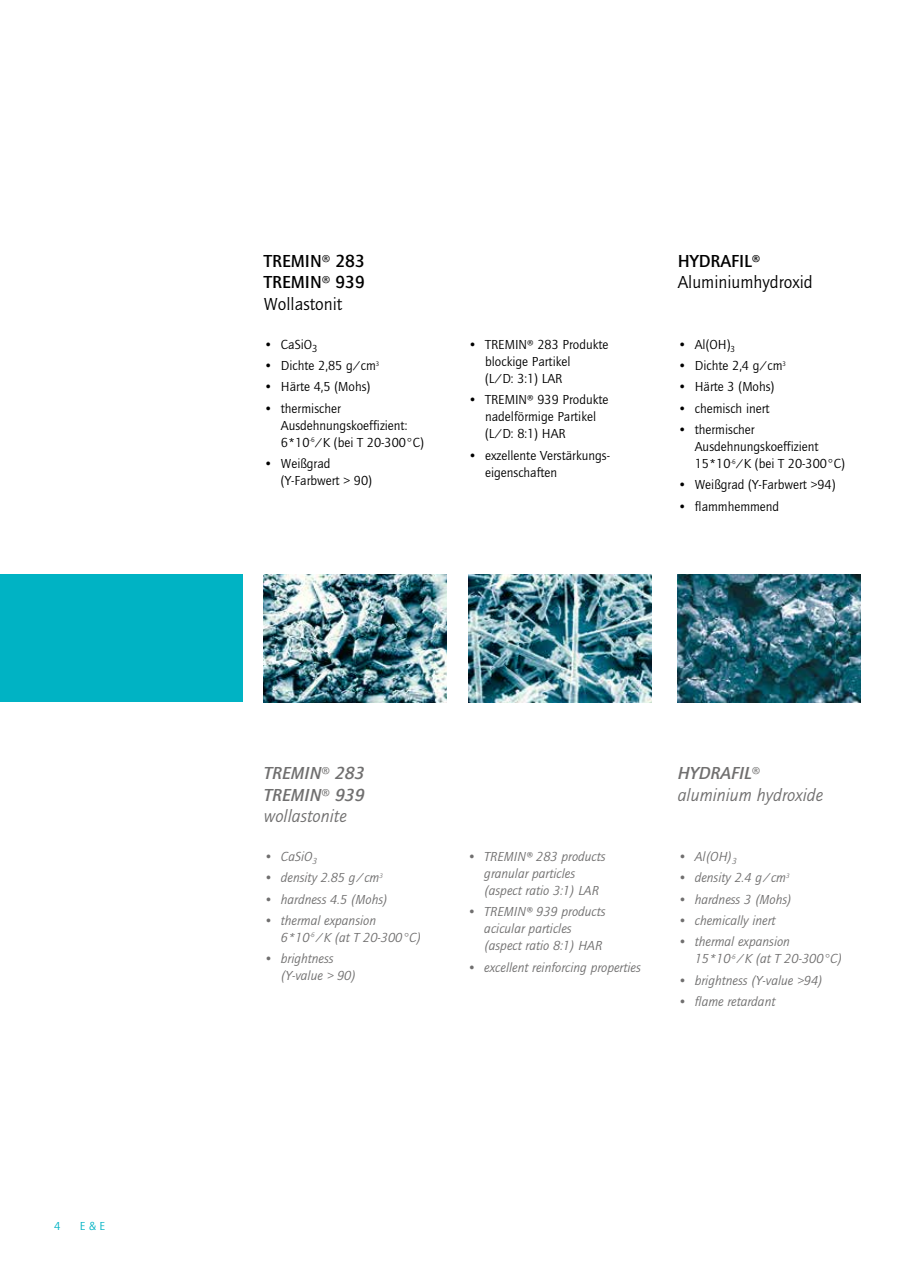
<style>
.page{position:relative;width:915px;height:1285px;background:#fff}
.page>*{position:absolute;margin:0;border:0;box-sizing:border-box;transform-origin:0 0}
.t1{font:500 18px/21.3px "Quay Sans";color:#000;text-align:justify}
.t2{font:italic 500 18px/21.3px "Quay Sans";color:#706f6f;text-align:justify}
.t3{font:italic 18px/21.3px "Quay Sans";color:#706f6f}
.t4{font:18px "Quay Sans";color:#000}
.t5{font:13.5px/17px "Quay Sans";color:#000}
.t6{font:italic 13.5px/17px "Quay Sans";color:#706f6f}
.t7{font:12px "Quay Sans";color:#00b3c4}
.s1{font-weight:400}
.s2{font-weight:400;font-style:normal}
.s3{font-weight:500}
.s4{font-style:normal}
</style>
<div class="page">
<img style="left:264px;top:574px;width:182px;height:128px">
<div style="left:0;top:574px;width:242px;height:128px;background:#00b3c4"></div>
<img style="left:468px;top:574px;width:183px;height:128px">
<img style="left:677px;top:574px;width:183px;height:128px">
<p class="t7" style="left:54px;top:1219px;width:8px">4</p>
<p class="t7" style="left:80px;top:1219px;width:27px">E &amp; E</p>
<h1 class="t1" style="left:264px;top:251px;width:103px">TREMIN<span class="s1">®</span> 283<br>TREMIN<span class="s1">®</span> 939<br><span class="s1">Wollastonit</span></h1>
<p class="t5" style="left:264px;top:336px;width:55px">• CaSiO<sub>3</sub></p>
<p class="t5" style="left:264px;top:357px;width:117px">• Dichte 2,85 g/cm<sup>3</sup></p>
<p class="t5" style="left:264px;top:378px;width:108px">• Härte 4,5 (Mohs)</p>
<p class="t5" style="left:281px;top:400px;width:145px;text-indent:-17px">• thermischer<br>Ausdehnungskoeffizient:<br>6*10<sup>-6</sup>/K (bei T 20-300°C)</p>
<p class="t5" style="left:281px;top:455px;width:93px;text-indent:-17px">• Weißgrad (Y-Farbwert &gt; 90)</p>
<p class="t5" style="left:485px;top:336px;width:125px;text-indent:-17px">• TREMIN® 283 Produkte blockige Partikel<br>(L/D: 3:1) LAR</p>
<p class="t5" style="left:485px;top:391px;width:125px;text-indent:-17px">• TREMIN® 939 Produkte nadelförmige Partikel (L/D: 8:1) HAR</p>
<p class="t5" style="left:485px;top:447px;width:126px;text-indent:-17px">• exzellente Verstärkungs&shy;eigenschaften</p>
<h1 class="t1" style="left:677px;top:251px;width:84px">HYDRAFIL®</h1>
<h1 class="t4" style="left:677px;top:272px;width:136px">Aluminiumhydroxid</h1>
<p class="t5" style="left:677px;top:336px;width:59px">• Al(OH)<sub>3</sub></p>
<p class="t5" style="left:677px;top:357px;width:110px">• Dichte 2,4 g/cm<sup>3</sup></p>
<p class="t5" style="left:677px;top:378px;width:98px">• Härte 3 (Mohs)</p>
<p class="t5" style="left:677px;top:400px;width:93px">• chemisch inert</p>
<p class="t5" style="left:694px;top:421px;width:152px;text-indent:-17px">• thermischer<br>Ausdehnungskoeffizient<br>15*10<sup>-6</sup>/K (bei T 20-300°C)</p>
<p class="t5" style="left:677px;top:476px;width:159px">• Weißgrad (Y-Farbwert &gt;94)</p>
<p class="t5" style="left:677px;top:498px;width:103px">• flammhemmend</p>
<h1 class="t2" style="left:264px;top:762px;width:102px">TREMIN<span class="s2">®</span> 283<br>TREMIN<span class="s2">®</span> 939 <span class="s1">wollastonite</span></h1>
<p class="t6" style="left:264px;top:848px;width:55px">• CaSiO<sub>3</sub></p>
<p class="t6" style="left:264px;top:869px;width:121px">• density 2.85 g/cm<sup>3</sup></p>
<p class="t6" style="left:264px;top:890px;width:125px">• hardness 4.5 (Mohs)</p>
<p class="t6" style="left:281px;top:911px;width:142px;text-indent:-17px">• thermal expansion<br>6*10<sup>-6</sup>/K (at T 20-300°C)</p>
<p class="t6" style="left:281px;top:950px;width:77px;text-indent:-17px">• brightness (Y-value &gt; 90)</p>
<p class="t6" style="left:484px;top:848px;width:123px;text-indent:-17px">• TREMIN<span class="s3">®</span> 283 products granular particles (aspect ratio 3:1) LAR</p>
<p class="t6" style="left:484px;top:903px;width:123px;text-indent:-17px">• TREMIN<span class="s3">®</span> 939 products acicular particles (aspect ratio 8:1) HAR</p>
<p class="t6" style="left:467px;top:958px;width:175px">• excellent reinforcing properties</p>
<h1 class="t3" style="left:677px;top:763px;width:147px"><span class="s3">HYDRAFIL</span><span class="s4">® </span>aluminium hydroxide</h1>
<p class="t6" style="left:677px;top:848px;width:61px">• Al(OH)<sub>3</sub></p>
<p class="t6" style="left:677px;top:869px;width:113px">• density 2.4 g/cm<sup>3</sup></p>
<p class="t6" style="left:677px;top:890px;width:115px">• hardness 3 (Mohs)</p>
<p class="t6" style="left:677px;top:912px;width:99px">• chemically inert</p>
<p class="t6" style="left:694px;top:933px;width:149px;text-indent:-17px">• thermal expansion<br>15*10<sup>-6</sup>/K (at T 20-300°C)</p>
<p class="t6" style="left:677px;top:971px;width:146px">• brightness (Y-value &gt;94)</p>
<p class="t6" style="left:677px;top:992px;width:99px">• flame retardant</p>
</div>
